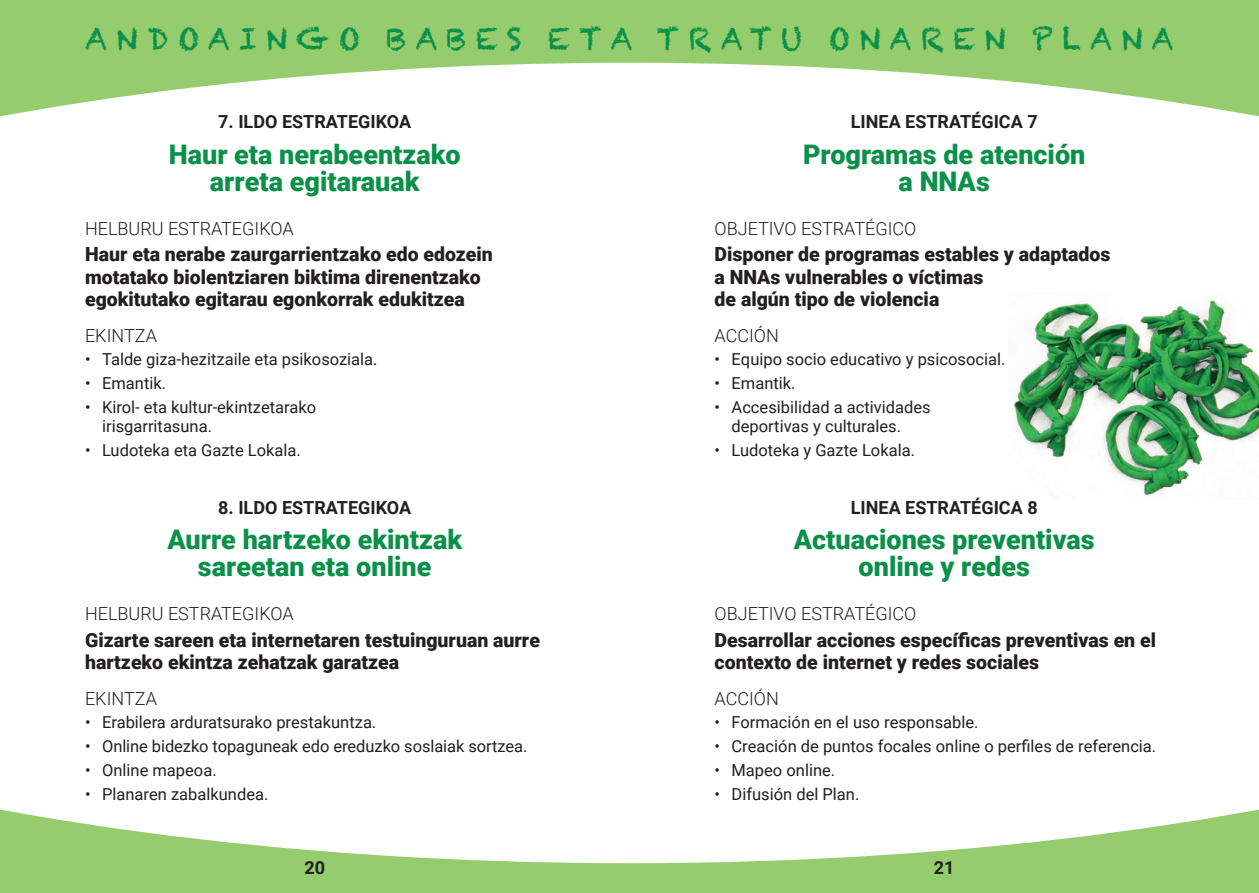
<style>
.page{position:relative;width:1259px;height:893px;background:#94cc6e}
.page>*{position:absolute;margin:0;border:0;box-sizing:border-box;transform-origin:0 0}
.t1{font:30px "Chalkduster";letter-spacing:.3em;color:#0b9049}
.t2{font:900 27px/27px "Roboto";color:#0b9049;text-align:center}
.t3{font:900 19.5px/22.5px "Roboto";color:#231f20}
.t4{font:300 18px "Roboto";color:#231f20}
.t5{font:700 18px "Roboto";color:#231f20}
.t6{font:16.5px/19.5px "Roboto";color:#231f20}
</style>
<div class="page">
<div style="left:0;top:63px;width:1259px;height:800px;background:#fff"></div>
<img style="left:1008px;top:293px;width:251px;height:207px">
<h1 class="t1" style="left:85px;top:21px;width:1090px">ANDOAINGO BABES ETA TRATU ONAREN PLANA</h1>
<p class="t5" style="left:218px;top:109px;width:194px">7. ILDO ESTRATEGIKOA</p>
<h2 class="t2" style="left:169px;top:140px;width:293px">Haur eta nerabeentzako arreta egitarauak</h2>
<p class="t4" style="left:85px;top:216px;width:210px">HELBURU ESTRATEGIKOA</p>
<p class="t3" style="left:85px;top:242px;width:409px">Haur eta nerabe zaurgarrientzako edo edozein motatako biolentziaren biktima direnentzako egokitutako egitarau egonkorrak edukitzea</p>
<p class="t4" style="left:85px;top:323px;width:74px">EKINTZA</p>
<p class="t6" style="left:85px;top:349px;width:294px">• Talde giza-hezitzaile eta psikosoziala.</p>
<p class="t6" style="left:85px;top:373px;width:83px">• Emantik.</p>
<p class="t6" style="left:102px;top:397px;width:215px;text-indent:-17px">• Kirol- eta kultur-ekintzetarako irisgarritasuna.</p>
<p class="t6" style="left:85px;top:440px;width:217px">• Ludoteka eta Gazte Lokala.</p>
<p class="t5" style="left:218px;top:495px;width:194px">8. ILDO ESTRATEGIKOA</p>
<h2 class="t2" style="left:167px;top:525px;width:296px">Aurre hartzeko ekintzak sareetan eta online</h2>
<p class="t4" style="left:85px;top:601px;width:210px">HELBURU ESTRATEGIKOA</p>
<p class="t3" style="left:85px;top:628px;width:456px">Gizarte sareen eta internetaren testuinguruan aurre hartzeko ekintza zehatzak garatzea</p>
<p class="t4" style="left:85px;top:686px;width:74px">EKINTZA</p>
<p class="t6" style="left:85px;top:712px;width:293px">• Erabilera arduratsurako prestakuntza.</p>
<p class="t6" style="left:85px;top:736px;width:444px">• Online bidezko topaguneak edo ereduzko soslaiak sortzea.</p>
<p class="t6" style="left:85px;top:760px;width:133px">• Online mapeoa.</p>
<p class="t6" style="left:85px;top:783px;width:185px">• Planaren zabalkundea.</p>
<p class="t5" style="left:851px;top:109px;width:188px">LINEA ESTRATÉGICA 7</p>
<h2 class="t2" style="left:803px;top:140px;width:284px">Programas de atención a NNAs</h2>
<p class="t4" style="left:714px;top:216px;width:203px">OBJETIVO ESTRATÉGICO</p>
<p class="t3" style="left:714px;top:242px;width:397px">Disponer de programas estables y adaptados a NNAs vulnerables o víctimas<br>de algún tipo de violencia</p>
<p class="t4" style="left:714px;top:323px;width:66px">ACCIÓN</p>
<p class="t6" style="left:714px;top:349px;width:292px">• Equipo socio educativo y psicosocial.</p>
<p class="t6" style="left:714px;top:373px;width:83px">• Emantik.</p>
<p class="t6" style="left:731px;top:397px;width:201px;text-indent:-17px">• Accesibilidad a actividades deportivas y culturales.</p>
<p class="t6" style="left:714px;top:440px;width:202px">• Ludoteka y Gazte Lokala.</p>
<p class="t5" style="left:851px;top:495px;width:188px">LINEA ESTRATÉGICA 8</p>
<h2 class="t2" style="left:794px;top:525px;width:302px">Actuaciones preventivas online y redes</h2>
<p class="t4" style="left:714px;top:601px;width:203px">OBJETIVO ESTRATÉGICO</p>
<p class="t3" style="left:714px;top:628px;width:443px">Desarrollar acciones específicas preventivas en el contexto de internet y redes sociales</p>
<p class="t4" style="left:714px;top:686px;width:66px">ACCIÓN</p>
<p class="t6" style="left:714px;top:712px;width:265px">• Formación en el uso responsable.</p>
<p class="t6" style="left:714px;top:736px;width:443px">• Creación de puntos focales online o perfiles de referencia.</p>
<p class="t6" style="left:714px;top:760px;width:122px">• Mapeo online.</p>
<p class="t6" style="left:714px;top:783px;width:146px">• Difusión del Plan.</p>
<p class="t5" style="left:304px;top:854px;width:22px">20</p>
<p class="t5" style="left:934px;top:854px;width:22px">21</p>
</div>
